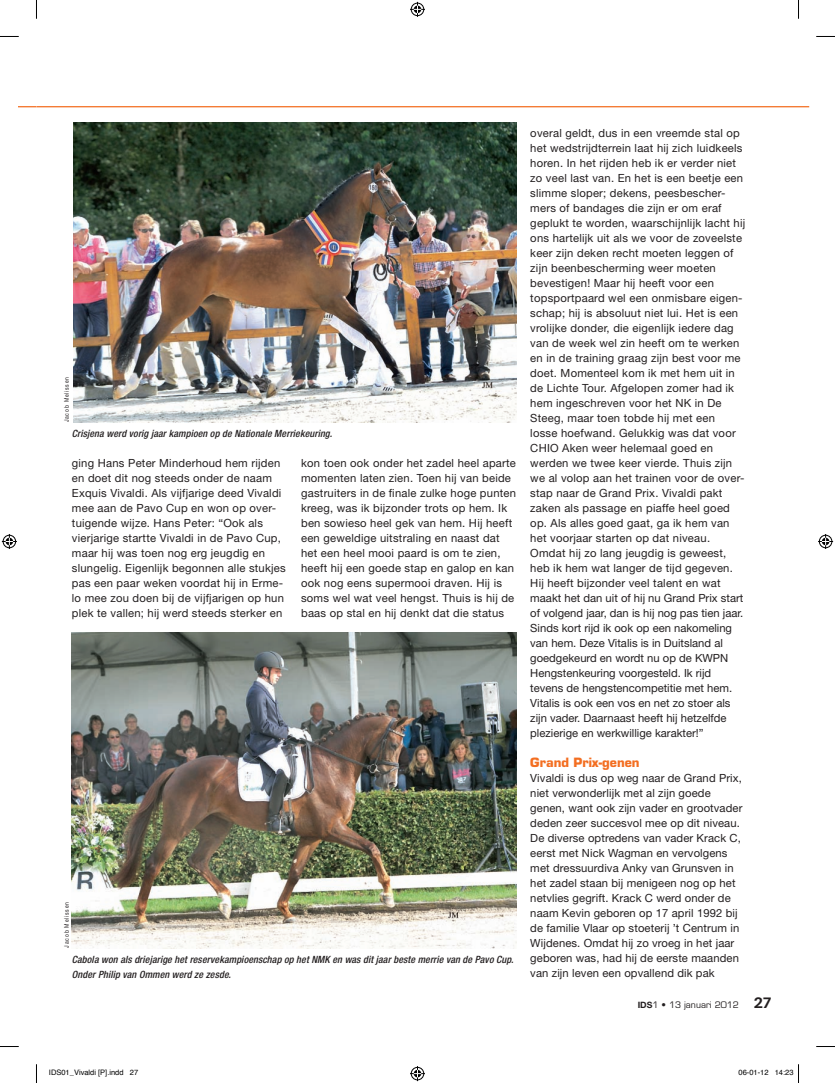
<style>
.page{position:relative;width:835px;height:1083px;background:#fff}
.page>*{position:absolute;margin:0;border:0;box-sizing:border-box;transform-origin:0 0}
.t1{font:700 12.5px "Eurostile LT Std";color:#f36e21}
.t2{font:11.25px/15px "Helvetica Neue LT Std";letter-spacing:.02em;color:#231f20}
.t3{font:italic 500 condensed 10px/15px "Helvetica Neue LT Std";letter-spacing:.01em;color:#231f20}
.t4{font:8.75px "Eurostile LT Std";color:#231f20}
.t5{font:7.5px "Helvetica";color:#000}
.t6{font:6.25px "Helvetica Neue LT Std";letter-spacing:.16em;color:#231f20;scale:.8 1}
.s1{font-family:"Helvetica Neue LT Std";font-weight:700}
.s2{font-family:"Caecilia LT Std";font-weight:800;font-size:15px}
</style>
<div class="page">
<img style="left:73px;top:122px;width:443px;height:300px">
<img style="left:72px;top:632px;width:444px;height:316px">
<hr style="left:37px;top:106px;width:772px;height:1px;background:#f36e21">
<svg style="left:19px;top:106px;width:17px;height:1px"></svg>
<svg style="left:0;top:36px;width:19px;height:1px"></svg>
<svg style="left:816px;top:36px;width:19px;height:1px"></svg>
<svg style="left:0;top:1046px;width:19px;height:1px"></svg>
<svg style="left:816px;top:1046px;width:19px;height:1px"></svg>
<svg style="left:36px;top:0;width:1px;height:19px"></svg>
<svg style="left:36px;top:1064px;width:1px;height:19px"></svg>
<svg style="left:798px;top:0;width:1px;height:19px"></svg>
<svg style="left:410px;top:2px;width:15px;height:15px"></svg>
<svg style="left:410px;top:1066px;width:15px;height:15px"></svg>
<svg style="left:2px;top:534px;width:15px;height:15px"></svg>
<svg style="left:818px;top:534px;width:15px;height:15px"></svg>
<svg style="left:798px;top:1064px;width:1px;height:19px"></svg>
<p class="t6" style="left:63px;top:422px;width:58px;rotate:-90deg">Jacob Melissen</p>
<p class="t3" style="left:72px;top:426px;width:262px">Crisjena werd vorig jaar kampioen op de Nationale Merriekeuring.</p>
<p class="t2" style="left:72px;top:456px;width:215px">ging Hans Peter Minderhoud hem rijden en doet dit nog steeds onder de naam Exquis Vivaldi. Als vijfjarige deed Vivaldi mee aan de Pavo Cup en won op over&shy;tuigende wijze. Hans Peter: “Ook als vierjarige startte Vivaldi in de Pavo Cup, maar hij was toen nog erg jeugdig en slungelig. Eigenlijk begonnen alle stukjes pas een paar weken voordat hij in Erme&shy;lo mee zou doen bij de vijfjarigen op hun plek te vallen; hij werd steeds sterker en</p>
<p class="t2" style="left:301px;top:456px;width:216px">kon toen ook onder het zadel heel aparte momenten laten zien. Toen hij van beide gastruiters in de finale zulke hoge punten kreeg, was ik bijzonder trots op hem. Ik ben sowieso heel gek van hem. Hij heeft een geweldige uitstraling en naast dat het een heel mooi paard is om te zien, heeft hij een goede stap en galop en kan ook nog eens supermooi draven. Hij is soms wel wat veel hengst. Thuis is hij de baas op stal en hij denkt dat die status</p>
<p class="t6" style="left:63px;top:947px;width:58px;rotate:-90deg">Jacob Melissen</p>
<p class="t3" style="left:72px;top:951px;width:443px">Cabola won als driejarige het reservekampioenschap op het NMK en was dit jaar beste merrie van de Pavo Cup.<br>Onder Philip van Ommen werd ze zesde.</p>
<p class="t2" style="left:530px;top:126px;width:216px">overal geldt, dus in een vreemde stal op het wedstrijdterrein laat hij zich luidkeels horen. In het rijden heb ik er verder niet zo veel last van. En het is een beetje een slimme sloper; dekens, peesbescher&shy;mers of bandages die zijn er om eraf geplukt te worden, waarschijnlijk lacht hij ons hartelijk uit als we voor de zoveelste keer zijn deken recht moeten leggen of zijn beenbescherming weer moeten bevestigen! Maar hij heeft voor een topsportpaard wel een onmisbare eigen&shy;schap; hij is absoluut niet lui. Het is een vrolijke donder, die eigenlijk iedere dag van de week wel zin heeft om te werken en in de training graag zijn best voor me doet. Momenteel kom ik met hem uit in de Lichte Tour. Afgelopen zomer had ik hem ingeschreven voor het NK in De Steeg, maar toen tobde hij met een<br>losse hoefwand. Gelukkig was dat voor CHIO Aken weer helemaal goed en werden we twee keer vierde. Thuis zijn we al volop aan het trainen voor de over&shy;stap naar de Grand Prix. Vivaldi pakt zaken als passage en piaffe heel goed op. Als alles goed gaat, ga ik hem van het voorjaar starten op dat niveau.<br>Omdat hij zo lang jeugdig is geweest, heb ik hem wat langer de tijd gegeven.<br>Hij heeft bijzonder veel talent en wat maakt het dan uit of hij nu Grand Prix start of volgend jaar, dan is hij nog pas tien jaar.<br>Sinds kort rijd ik ook op een nakomeling van hem. Deze Vitalis is in Duitsland al goedgekeurd en wordt nu op de KWPN Hengstenkeuring voorgesteld. Ik rijd tevens de hengstencompetitie met hem.<br>Vitalis is ook een vos en net zo stoer als zijn vader. Daarnaast heeft hij hetzelfde plezierige en werkwillige karakter!”</p>
<p class="t1" style="left:530px;top:755px;width:111px">Grand Prix-genen</p>
<p class="t2" style="left:530px;top:771px;width:214px">Vivaldi is dus op weg naar de Grand Prix, niet verwonderlijk met al zijn goede genen, want ook zijn vader en grootvader deden zeer succesvol mee op dit niveau.<br>De diverse optredens van vader Krack C, eerst met Nick Wagman en vervolgens met dressuurdiva Anky van Grunsven in het zadel staan bij menigeen nog op het netvlies gegrift. Krack C werd onder de naam Kevin geboren op 17 april 1992 bij de familie Vlaar op stoeterij ’t Centrum in Wijdenes. Omdat hij zo vroeg in het jaar geboren was, had hij de eerste maanden van zijn leven een opvallend dik pak</p>
<p class="t4" style="left:637px;top:999px;width:136px"><span class="s1">IDS</span>1 • 13 januari 2012 <span class="s2">27</span></p>
<p class="t5" style="left:49px;top:1067px;width:91px">IDS01_Vivaldi [P].indd 27</p>
<p class="t5" style="left:738px;top:1067px;width:57px">06-01-12 14:23</p>
</div>
